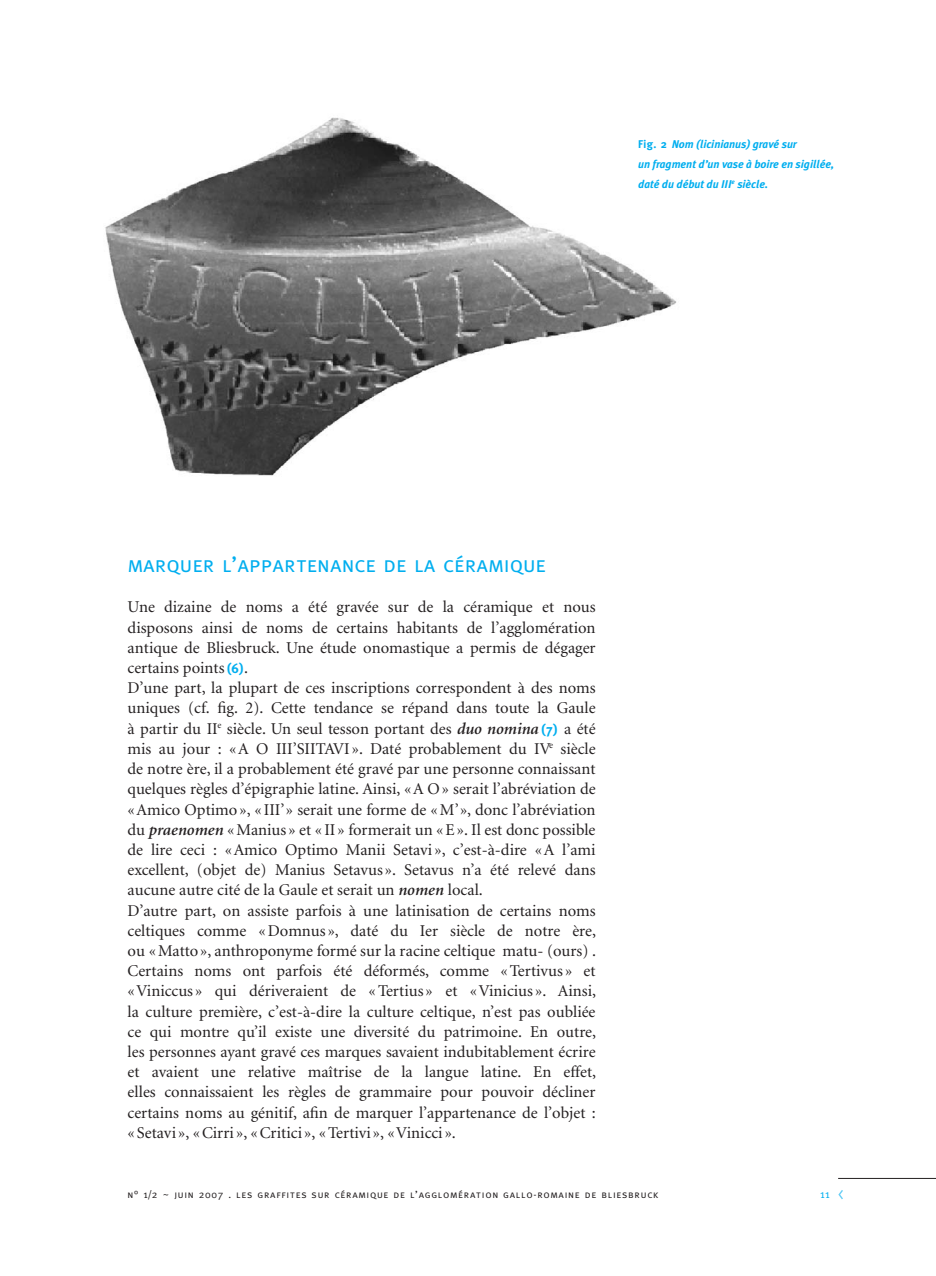
<style>
.page{position:relative;width:936px;height:1276px;background:#fff}
.page>*{position:absolute;margin:0;border:0;box-sizing:border-box;transform-origin:0 0}
._01_titre_bleu{font:22.5px "Meta Caps";color:#00aeef}
._01_texte_base{font:16.5px/20.2px "Minion";color:#231f20;text-align:justify}
._06_légende_photo{font:italic 700 11.25px/20.2px "Meta Plus";letter-spacing:-.005em;color:#00aeef}
.t1{font:11.25px "Meta";color:#00aeef}
._07_bas_de_page{font:10.5px "Meta Caps";letter-spacing:.07em;color:#231f20}
.s1{font-family:"Meta";font-style:normal}
.s2{font-family:"Meta";font-weight:700;font-size:13.5px;color:#00aeef}
.s3{font-weight:600;font-style:italic}
.s4{font-family:"Meta"}
</style>
<div class="page">
<img style="left:105px;top:117px;width:572px;height:359px">
<hr style="left:838px;top:1178px;width:97px;height:1px;background:#231f20">
<svg style="left:838px;top:1190px;width:5px;height:9px"></svg>
<p class="_06_légende_photo" style="left:638px;top:134px;width:197px"><span class="s1">Fig. 2</span> Nom (licinianus) gravé sur<br>un fragment d’un vase à boire en sigillée, daté du début du III<sup>e</sup> siècle.</p>
<p class="_01_titre_bleu" style="left:128px;top:551px;width:420px">marquer l’appartenance de la céramique</p>
<p class="_01_texte_base" style="left:128px;top:598px;width:469px">Une dizaine de noms a été gravée sur de la céramique et nous disposons ainsi de noms de certains habitants de l’agglomération antique de Bliesbruck. Une étude onomastique a permis de dégager certains points <span class="s2">(6)</span>.</p>
<p class="_01_texte_base" style="left:128px;top:678px;width:469px">D’une part, la plupart de ces inscriptions correspondent à des noms uniques (cf. fig. 2). Cette tendance se répand dans toute la Gaule à partir du II<sup>e</sup> siècle. Un seul tesson portant des <span class="s3">duo nomina</span> <span class="s2">(7)</span> a été mis au jour : «A O III’SIITAVI ». Daté probablement du IV<sup>e</sup> siècle de notre ère, il a probablement été gravé par une personne connaissant quelques règles d’épigraphie latine. Ainsi, «A O» serait l’abréviation de «Amico Optimo», « III’» serait une forme de «M’», donc l’abréviation du <span class="s3">praenomen</span> «Manius » et « II » formerait un «E». Il est donc possible de lire ceci : «Amico Optimo Manii Setavi », c’est-à-dire «A l’ami excellent, (objet de) Manius Setavus ». Setavus n’a été relevé dans aucune autre cité de la Gaule et serait un <span class="s3">nomen</span> local.</p>
<p class="_01_texte_base" style="left:128px;top:900px;width:470px">D’autre part, on assiste parfois à une latinisation de certains noms celtiques comme «Domnus », daté du Ier siècle de notre ère, ou «Matto», anthroponyme formé sur la racine celtique matu- (ours) .<br>Certains noms ont parfois été déformés, comme «Tertivus » et «Viniccus » qui dériveraient de «Tertius » et «Vinicius ». Ainsi, la culture première, c’est-à-dire la culture celtique, n’est pas oubliée ce qui montre qu’il existe une diversité du patrimoine. En outre, les personnes ayant gravé ces marques savaient indubitablement écrire et avaient une relative maîtrise de la langue latine. En effet, elles connaissaient les règles de grammaire pour pouvoir décliner certains noms au génitif, afin de marquer l’appartenance de l’objet : « Setavi », «Cirri », «Critici », «Tertivi », «Vinicci ».</p>
<p class="_07_bas_de_page" style="left:128px;top:1188px;width:532px">n° <span class="s4">1/2</span> ~ juin <span class="s4">2007</span> . les graffites sur céramique de l’agglomération gallo-romaine de bliesbruck</p>
<p class="t1" style="left:820px;top:1188px;width:11px">11</p>
</div>
